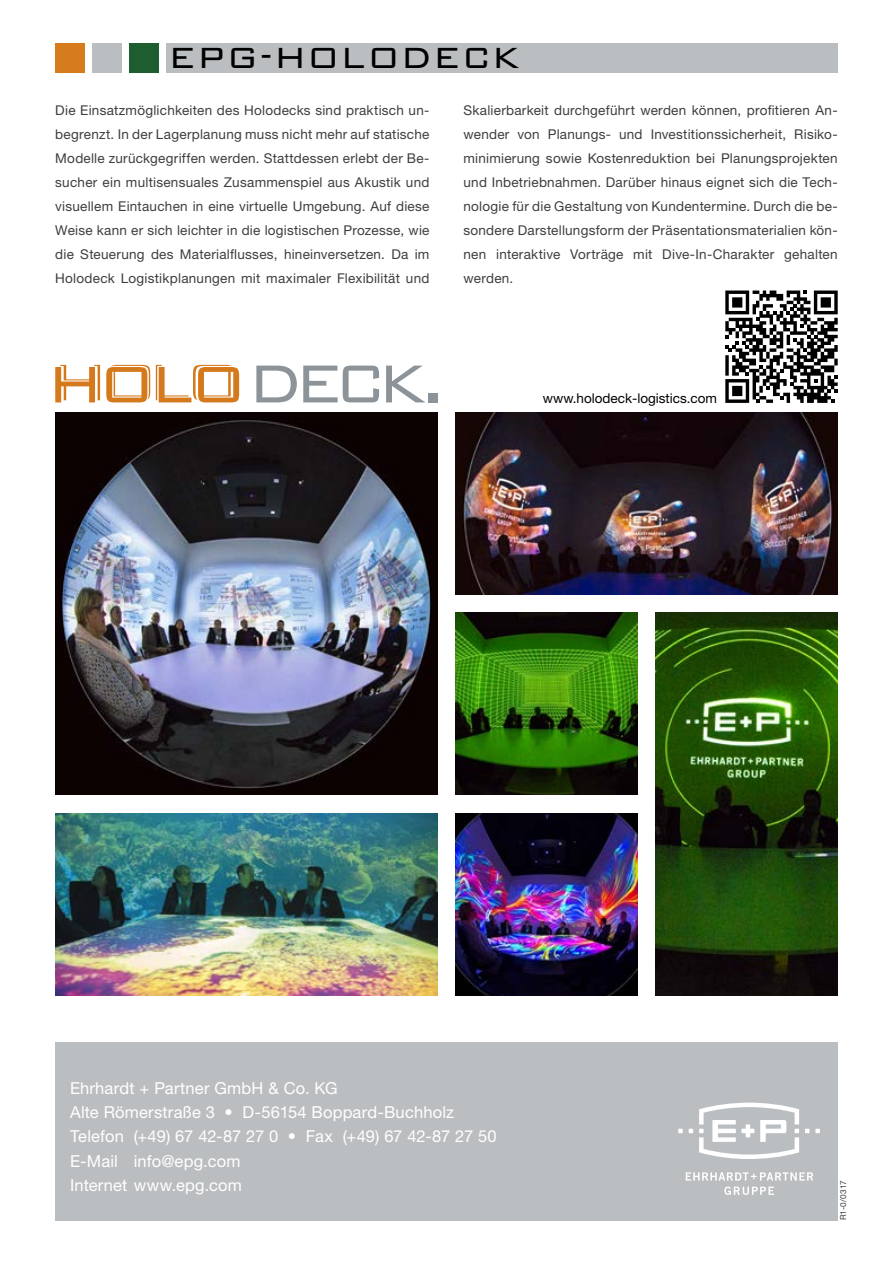
<style>
.page{position:relative;width:893px;height:1263px;background:#fff}
.page>*{position:absolute;margin:0;border:0;box-sizing:border-box;transform-origin:0 0}
.t1{font:300 39px "Bank Gothic BT";letter-spacing:.02em;color:#000}
.t2{font:16.5px/24.3px "Helvetica Neue";letter-spacing:.01em;color:#fff}
.t3{font:13.5px/24px "Helvetica Neue";letter-spacing:.02em;color:#3f3e3e;text-align:justify}
.t4{font:13.5px "Helvetica Neue";color:#000}
.t5{font:8.25px "Helvetica Neue";color:#3f3e3e}
</style>
<div class="page">
<div style="left:55px;top:43px;width:30px;height:30px;background:#d67c1c"></div>
<div style="left:92px;top:43px;width:30px;height:30px;background:#bbbec0"></div>
<div style="left:129px;top:43px;width:30px;height:30px;background:#1d5d30"></div>
<div style="left:166px;top:43px;width:672px;height:30px;background:#bbbec0"></div>
<div style="left:55px;top:1042px;width:783px;height:178px;background:#bbbec0"></div>
<img style="left:55px;top:412px;width:383px;height:383px">
<img style="left:455px;top:412px;width:383px;height:182px">
<img style="left:55px;top:813px;width:383px;height:182px">
<img style="left:455px;top:613px;width:182px;height:182px">
<img style="left:656px;top:613px;width:182px;height:382px">
<img style="left:455px;top:813px;width:182px;height:182px">
<svg style="left:256px;top:366px;width:169px;height:36px"></svg>
<svg style="left:55px;top:365px;width:45px;height:37px"></svg>
<svg style="left:106px;top:365px;width:44px;height:37px"></svg>
<svg style="left:156px;top:365px;width:83px;height:37px"></svg>
<div style="left:428px;top:393px;width:10px;height:9px;background:#8c949a"></div>
<svg style="left:725px;top:290px;width:113px;height:113px"></svg>
<svg style="left:689px;top:1129px;width:4px;height:4px"></svg>
<svg style="left:678px;top:1129px;width:5px;height:4px"></svg>
<svg style="left:815px;top:1129px;width:5px;height:4px"></svg>
<svg style="left:805px;top:1129px;width:4px;height:4px"></svg>
<svg style="left:699px;top:1102px;width:100px;height:57px"></svg>
<svg style="left:724px;top:1186px;width:50px;height:9px"></svg>
<svg style="left:686px;top:1172px;width:127px;height:8px"></svg>
<h1 class="t1" style="left:168px;top:37px;width:353px">EPG-HOLODECK</h1>
<p class="t3" style="left:463px;top:98px;width:376px">Skalierbarkeit durchgeführt werden können, profitieren An&shy;wender von Planungs- und Investitionssicherheit, Risiko&shy;minimierung sowie Kostenreduktion bei Planungsprojekten und Inbetriebnahmen. Darüber hinaus eignet sich die Tech&shy;nologie für die Gestaltung von Kundentermine. Durch die be&shy;sondere Darstellungsform der Präsentationsmaterialien kön&shy;nen interaktive Vorträge mit Dive-In-Charakter gehalten werden.</p>
<p class="t3" style="left:55px;top:98px;width:376px">Die Einsatzmöglichkeiten des Holodecks sind praktisch un&shy;begrenzt. In der Lagerplanung muss nicht mehr auf statische Modelle zurückgegriffen werden. Stattdessen erlebt der Be&shy;sucher ein multisensuales Zusammenspiel aus Akustik und visuellem Eintauchen in eine virtuelle Umgebung. Auf diese Weise kann er sich leichter in die logistischen Prozesse, wie die Steuerung des Materialflusses, hineinversetzen. Da im Holodeck Logistikplanungen mit maximaler Flexibilität und</p>
<p class="t4" style="left:543px;top:390px;width:176px">www.holodeck-logistics.com</p>
<p class="t2" style="left:70px;top:1075px;width:428px">Ehrhardt + Partner GmbH &amp; Co. KG<br>Alte Römerstraße 3 • D-56154 Boppard-Buchholz Telefon (+49) 67 42-87 27 0 • Fax (+49) 67 42-87 27 50<br>E-Mail info@epg.com<br>Internet www.epg.com</p>
<p class="t5" style="left:838px;top:1220px;width:41px;rotate:-90deg">R1-0/0317</p>
</div>
